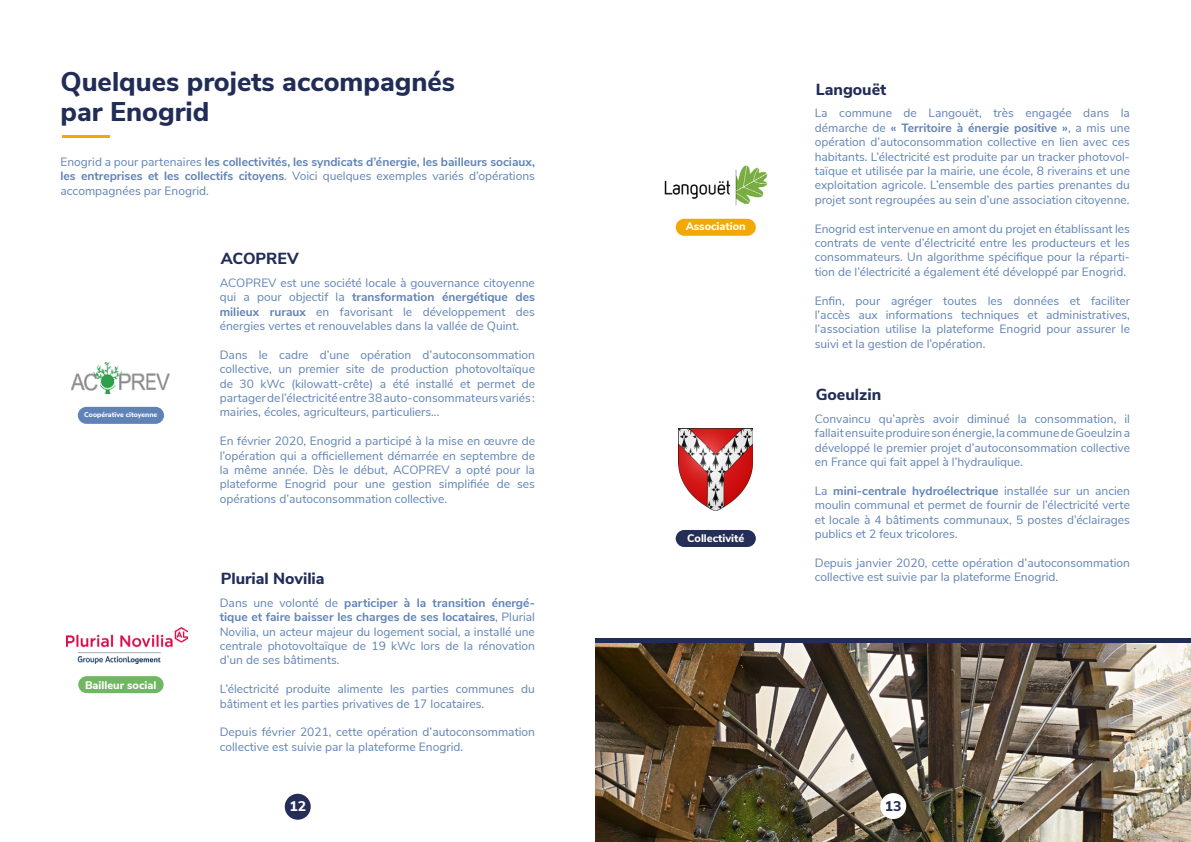
<style>
.page{position:relative;width:1191px;height:842px;background:#fff}
.page>*{position:absolute;margin:0;border:0;box-sizing:border-box;transform-origin:0 0}
.t1{font:800 27px/30px "Nunito Sans";color:#222d57}
.t2{font:800 16px "Nunito Sans";color:#222d57}
.t3{font:800 14px "Nunito Sans";color:#fff}
.t4{font:800 14px "Nunito Sans";color:#252e57}
.t5{font:12px/14.4px "Nunito Sans";color:#6083b6;text-align:justify}
.t6{font:700 12px/14.4px "Nunito Sans";color:#6083b6;text-align:justify}
.t7{font:12px "Nunito Sans";color:#6083b6}
.t8{font:800 11px "Nunito Sans";color:#fff}
.t9{font:800 7px "Nunito Sans";color:#fff}
.s1{font-weight:400}
.s2{font-weight:700}
.s3{font-style:inherit}
</style>
<div class="page">
<div style="left:285px;top:794px;width:26px;height:26px;background:#242e57;border-radius:50%"></div>
<img style="left:595px;top:642px;width:596px;height:200px">
<hr style="left:62px;top:135px;width:47px;height:3px;background:#f3a905">
<img style="left:72px;top:363px;width:98px;height:31px">
<img style="left:678px;top:428px;width:75px;height:82px">
<img style="left:67px;top:628px;width:120px;height:35px">
<div style="left:78px;top:407px;width:86px;height:17px;background:#6083b7;border-radius:9px"></div>
<div style="left:675px;top:219px;width:81px;height:17px;background:#f3a905;border-radius:9px"></div>
<div style="left:675px;top:530px;width:81px;height:17px;background:#242e57;border-radius:9px"></div>
<div style="left:78px;top:676px;width:86px;height:17px;background:#6fb760;border-radius:9px"></div>
<div style="left:880px;top:793px;width:26px;height:26px;background:#fff;border-radius:50%"></div>
<img style="left:664px;top:165px;width:104px;height:41px">
<hr style="left:595px;top:638px;width:596px;height:4px;background:#222d57">
<h1 class="t1" style="left:60px;top:65px;width:396px">Quelques projets accompagnés par Enogrid</h1>
<p class="t6" style="left:60px;top:154px;width:476px"><span class="s1">Enogrid a pour partenaires</span> les collectivités, les syndicats d’énergie, les bailleurs sociaux, les entreprises et les collectifs citoyens<span class="s1">. Voici quelques exemples variés d’opérations accompagnées par Enogrid.</span></p>
<p class="t9" style="left:84px;top:410px;width:75px">Coopérative citoyenne</p>
<p class="t8" style="left:85px;top:677px;width:73px">Bailleur social</p>
<h2 class="t2" style="left:221px;top:247px;width:80px">ACOPREV</h2>
<p class="t5" style="left:220px;top:275px;width:317px">ACOPREV est une société locale à gouvernance citoyenne qui a pour objectif la <span class="s2">transformation énergétique des milieux ruraux</span> en favorisant le développement des énergies vertes et renouvelables dans la vallée de Quint.</p>
<p class="t5" style="left:220px;top:347px;width:317px">Dans le cadre d’une opération d’autoconsommation collective, un premier site de production photovoltaïque de 30 kWc (kilowatt-crête) a été installé et permet de partager de l’électricité entre 38 auto-consommateurs variés : mairies, écoles, agriculteurs, particuliers...</p>
<p class="t5" style="left:220px;top:433px;width:317px">En février 2020, Enogrid a participé à la mise en œuvre de</p>
<p class="t7" style="left:220px;top:447px;width:317px">l’opération qui a officiellement démarrée en septembre de</p>
<p class="t5" style="left:220px;top:462px;width:317px">la même année. Dès le début, ACOPREV a opté pour la</p>
<p class="t7" style="left:220px;top:475px;width:317px">plateforme Enogrid pour une gestion simplifiée de ses</p>
<p class="t5" style="left:220px;top:491px;width:229px">opérations d’autoconsommation collective.</p>
<h2 class="t2" style="left:221px;top:567px;width:105px">Plurial Novilia</h2>
<p class="t5" style="left:220px;top:595px;width:317px">Dans une volonté de <span class="s2">participer à la transition énergé&shy;tique et faire baisser les charges de ses locataires</span>, Plurial Novilia, un acteur majeur du logement social, a installé une centrale photovoltaïque de 19 kWc lors de la rénovation d’un de ses bâtiments.</p>
<p class="t5" style="left:220px;top:681px;width:317px">L’électricité produite alimente les parties communes du bâtiment et les parties privatives de 17 locataires.</p>
<p class="t5" style="left:220px;top:724px;width:317px">Depuis février 2021, cette opération d’autoconsommation collective est suivie par la plateforme Enogrid.</p>
<p class="t3" style="left:289px;top:796px;width:18px">12</p>
<p class="t8" style="left:686px;top:219px;width:61px">Association</p>
<p class="t8" style="left:687px;top:530px;width:59px">Collectivité</p>
<h2 class="t2" style="left:815px;top:77px;width:72px">Langouët</h2>
<p class="t5" style="left:814px;top:105px;width:317px">La commune de Langouët, très engagée dans la démarche de <span class="s2">« Territoire à énergie positive »</span>, a mis une opération d’autoconsommation collective en lien avec ces habitants. L’électricité est produite par un tracker photovol&shy;taïque et utilisée par la mairie, une école, 8 riverains et une exploitation agricole. L’ensemble des parties prenantes du projet sont regroupées au sein d’une association citoyenne.</p>
<p class="t5" style="left:814px;top:220px;width:317px">Enogrid est intervenue en amont du projet en établissant les contrats de vente d’électricité entre les producteurs et les <span class="s3">consommateurs. Un algorithme spécifique pour la réparti&shy;</span>tion de l’électricité a également été développé par Enogrid.</p>
<p class="t7" style="left:814px;top:292px;width:317px">Enfin, pour agréger toutes les données et faciliter</p>
<p class="t5" style="left:814px;top:307px;width:317px">l’accès aux informations techniques et administratives, l’association utilise la plateforme Enogrid pour assurer le suivi et la gestion de l’opération.</p>
<h2 class="t2" style="left:815px;top:383px;width:67px">Goeulzin</h2>
<p class="t5" style="left:814px;top:411px;width:317px">Convaincu qu’après avoir diminué la consommation, il fallait ensuite produire son énergie, la commune de Goeulzin a développé le premier projet d’autoconsommation collective en France qui fait appel à l’hydraulique.</p>
<p class="t5" style="left:814px;top:483px;width:317px">La <span class="s2">mini-centrale hydroélectrique</span> installée sur un ancien moulin communal et permet de fournir de l’électricité verte et locale à 4 bâtiments communaux, 5 postes d’éclairages publics et 2 feux tricolores.</p>
<p class="t5" style="left:814px;top:555px;width:317px">Depuis janvier 2020, cette opération d’autoconsommation collective est suivie par la plateforme Enogrid.</p>
<p class="t4" style="left:885px;top:795px;width:18px">13</p>
</div>
